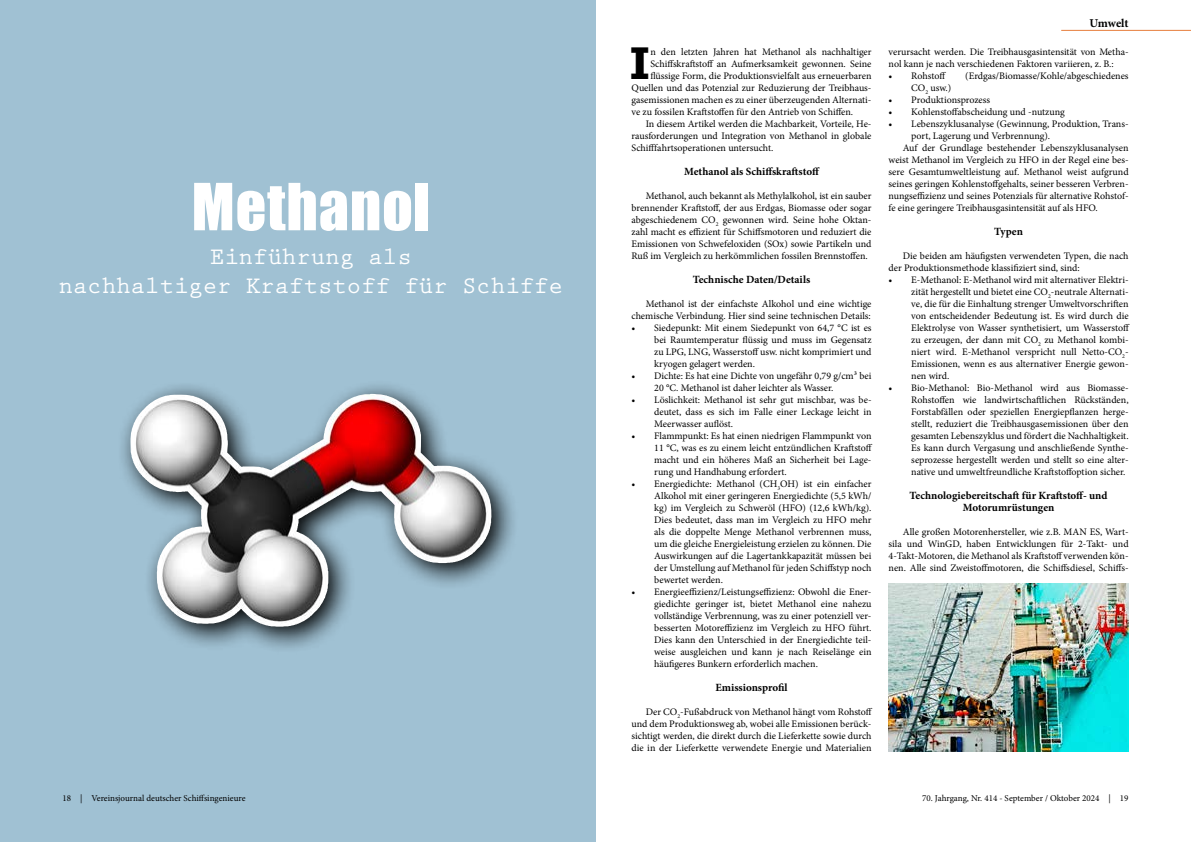
<style>
.page{position:relative;width:1191px;height:842px;background:#fff}
.page>*{position:absolute;margin:0;border:0;box-sizing:border-box;transform-origin:0 0}
.t1{font:60px "Impact";letter-spacing:.015em;color:#fff}
.t2{font:700 43px "Tahoma";color:#000}
.t3{font:700 24px/28.8px "Prestige Elite Std";color:#fff;text-align:center}
.t4{font:700 12px "Minion Pro";letter-spacing:-.005em;color:#000}
.t5{font:700 11px/12px "Minion Pro";color:#000;text-align:center}
.t6{font:10px/12px "Minion Pro";color:#000;text-align:justify}
.t7{font:9px "Minion Pro";color:#000}
</style>
<div class="page">
<div style="left:0;top:0;width:595px;height:842px;background:#a0c1d3"></div>
<div style="left:116px;top:380px;width:403px;height:275px;background:#000;opacity:.98"></div>
<img style="left:282px;top:394px;width:90px;height:70px">
<img style="left:888px;top:583px;width:240px;height:168px">
<hr style="left:1061px;top:30px;width:130px;height:1px;background:#e77e3d">
<h1 class="t1" style="left:192px;top:160px;width:240px">Methanol</h1>
<h3 class="t3" style="left:59px;top:243px;width:506px">Einführung als<br>nachhaltiger Kraftstoff für Schiffe</h3>
<h2 class="t2" style="left:629px;top:33px;width:22px">I</h2>
<p class="t6" style="left:650px;top:45px;width:223px">n den letzten Jahren hat Methanol als nachhaltiger</p>
<p class="t6" style="left:650px;top:57px;width:223px">Schiffskraftstoff an Aufmerksamkeit gewonnen. Seine</p>
<p class="t6" style="left:650px;top:69px;width:223px">flüssige Form, die Produktionsvielfalt aus erneuerbaren</p>
<p class="t6" style="left:631px;top:81px;width:241px">Quellen und das Potenzial zur Reduzierung der Treibhaus-</p>
<p class="t6" style="left:631px;top:93px;width:241px">gasemissionen machen es zu einer überzeugenden Alternati-</p>
<p class="t6" style="left:631px;top:105px;width:223px">ve zu fossilen Kraftstoffen für den Antrieb von Schiffen.</p>
<p class="t6" style="left:645px;top:117px;width:227px">In diesem Artikel werden die Machbarkeit, Vorteile, He-</p>
<p class="t6" style="left:631px;top:129px;width:241px">rausforderungen und Integration von Methanol in globale</p>
<p class="t6" style="left:631px;top:141px;width:143px">Schifffahrtsoperationen untersucht.</p>
<p class="t5" style="left:684px;top:165px;width:137px">Methanol als Schiffskraftstoff</p>
<p class="t6" style="left:631px;top:189px;width:241px;text-indent:14px">Methanol, auch bekannt als Methylalkohol, ist ein sauber brennender Kraftstoff, der aus Erdgas, Biomasse oder sogar abgeschiedenem CO<sub>2</sub> gewonnen wird. Seine hohe Oktan&shy;zahl macht es effizient für Schiffsmotoren und reduziert die Emissionen von Schwefeloxiden (SOx) sowie Partikeln und Ruß im Vergleich zu herkömmlichen fossilen Brennstoffen.</p>
<p class="t5" style="left:693px;top:273px;width:119px">Technische Daten/Details</p>
<p class="t6" style="left:631px;top:297px;width:241px;text-align:right">Methanol ist der einfachste Alkohol und eine wichtige chemische Verbindung. Hier sind seine technischen Details:</p>
<p class="t6" style="left:654px;top:321px;width:219px;text-indent:-23px">• Siedepunkt: Mit einem Siedepunkt von 64,7 °C ist es bei Raumtemperatur flüssig und muss im Gegensatz zu LPG, LNG, Wasserstoff usw. nicht komprimiert und kryogen gelagert werden.</p>
<p class="t6" style="left:654px;top:369px;width:219px;text-indent:-23px">• Dichte: Es hat eine Dichte von ungefähr 0,79 g/cm³ bei<br>20 °C. Methanol ist daher leichter als Wasser.</p>
<p class="t6" style="left:654px;top:393px;width:219px;text-indent:-23px">• Löslichkeit: Methanol ist sehr gut mischbar, was be&shy;deutet, dass es sich im Falle einer Leckage leicht in Meerwasser auflöst.</p>
<p class="t6" style="left:654px;top:429px;width:220px;text-indent:-23px">• Flammpunkt: Es hat einen niedrigen Flammpunkt von 11 °C, was es zu einem leicht entzündlichen Kraftstoff macht und ein höheres Maß an Sicherheit bei Lage&shy;rung und Handhabung erfordert.</p>
<p class="t6" style="left:654px;top:477px;width:219px;text-indent:-23px">• Energiedichte: Methanol (CH<sub>3</sub>OH) ist ein einfacher Alkohol mit einer geringeren Energiedichte (5,5 kWh/ kg) im Vergleich zu Schweröl (HFO) (12,6 kWh/kg).<br>Dies bedeutet, dass man im Vergleich zu HFO mehr als die doppelte Menge Methanol verbrennen muss, um die gleiche Energieleistung erzielen zu können. Die Auswirkungen auf die Lagertankkapazität müssen bei der Umstellung auf Methanol für jeden Schiffstyp noch bewertet werden.</p>
<p class="t6" style="left:654px;top:585px;width:219px;text-indent:-23px">• Energieeffizienz/Leistungseffizienz: Obwohl die Ener&shy;giedichte geringer ist, bietet Methanol eine nahezu vollständige Verbrennung, was zu einer potenziell ver&shy;besserten Motoreffizienz im Vergleich zu HFO führt.<br>Dies kann den Unterschied in der Energiedichte teil&shy;weise ausgleichen und kann je nach Reiselänge ein häufigeres Bunkern erforderlich machen.</p>
<p class="t5" style="left:715px;top:681px;width:74px">Emissionsprofil</p>
<p class="t6" style="left:631px;top:705px;width:242px;text-indent:14px">Der CO<sub>2</sub>-Fußabdruck von Methanol hängt vom Rohstoff und dem Produktionsweg ab, wobei alle Emissionen berück&shy;sichtigt werden, die direkt durch die Lieferkette sowie durch die in der Lieferkette verwendete Energie und Materialien</p>
<p class="t4" style="left:1089px;top:15px;width:41px">Umwelt</p>
<p class="t6" style="left:888px;top:45px;width:241px">verursacht werden. Die Treibhausgasintensität von Metha&shy;nol kann je nach verschiedenen Faktoren variieren, z. B.:</p>
<p class="t6" style="left:888px;top:69px;width:59px">• Rohstoff</p>
<p class="t6" style="left:965px;top:69px;width:165px">(Erdgas/Biomasse/Kohle/abgeschiedenes</p>
<p class="t6" style="left:911px;top:81px;width:42px">CO<sub>2</sub> usw.)</p>
<p class="t6" style="left:888px;top:93px;width:103px">• Produktionsprozess</p>
<p class="t6" style="left:888px;top:105px;width:178px">• Kohlenstoffabscheidung und -nutzung</p>
<p class="t6" style="left:888px;top:117px;width:241px">• Lebenszyklusanalyse (Gewinnung, Produktion, Trans-</p>
<p class="t6" style="left:911px;top:129px;width:140px">port, Lagerung und Verbrennung).</p>
<p class="t6" style="left:902px;top:141px;width:227px">Auf der Grundlage bestehender Lebenszyklusanalysen</p>
<p class="t6" style="left:888px;top:153px;width:241px">weist Methanol im Vergleich zu HFO in der Regel eine bes-</p>
<p class="t6" style="left:888px;top:165px;width:241px">sere Gesamtumweltleistung auf. Methanol weist aufgrund</p>
<p class="t6" style="left:888px;top:177px;width:241px">seines geringen Kohlenstoffgehalts, seiner besseren Verbren-</p>
<p class="t6" style="left:888px;top:189px;width:241px">nungseffizienz und seines Potenzials für alternative Rohstof-</p>
<p class="t6" style="left:888px;top:201px;width:211px">fe eine geringere Treibhausgasintensität auf als HFO.</p>
<p class="t5" style="left:994px;top:225px;width:30px">Typen</p>
<p class="t6" style="left:888px;top:249px;width:241px;text-indent:14px">Die beiden am häufigsten verwendeten Typen, die nach der Produktionsmethode klassifiziert sind, sind:</p>
<p class="t6" style="left:911px;top:273px;width:220px;text-indent:-23px">• E-Methanol: E-Methanol wird mit alternativer Elektri&shy;zität hergestellt und bietet eine CO<sub>2</sub>-neutrale Alternati&shy;ve, die für die Einhaltung strenger Umweltvorschriften von entscheidender Bedeutung ist. Es wird durch die Elektrolyse von Wasser synthetisiert, um Wasserstoff zu erzeugen, der dann mit CO<sub>2</sub> zu Methanol kombi&shy;niert wird. E-Methanol verspricht null Netto-CO<sub>2</sub>- Emissionen, wenn es aus alternativer Energie gewon&shy;nen wird.</p>
<p class="t6" style="left:911px;top:381px;width:219px;text-indent:-23px">• Bio-Methanol: Bio-Methanol wird aus Biomasse-Rohstoffen wie landwirtschaftlichen Rückständen, Forstabfällen oder speziellen Energiepflanzen herge&shy;stellt, reduziert die Treibhausgasemissionen über den gesamten Lebenszyklus und fördert die Nachhaltigkeit.<br>Es kann durch Vergasung und anschließende Synthe&shy;seprozesse hergestellt werden und stellt so eine alter&shy;native und umweltfreundliche Kraftstoffoption sicher.</p>
<p class="t5" style="left:909px;top:489px;width:199px">Technologiebereitschaft für Kraftstoff- und<br>Motorumrüstungen</p>
<p class="t6" style="left:888px;top:525px;width:241px;text-indent:14px">Alle großen Motorenhersteller, wie z.B. MAN ES, Wart&shy;sila und WinGD, haben Entwicklungen für 2-Takt- und 4-Takt-Motoren, die Methanol als Kraftstoff verwenden kön&shy;nen. Alle sind Zweistoffmotoren, die Schiffsdiesel, Schiffs-</p>
<p class="t7" style="left:62px;top:792px;width:185px">18 | Vereinsjournal deutscher Schiffsingenieure</p>
<p class="t7" style="left:922px;top:792px;width:208px">70. Jahrgang, Nr. 414 - September / Oktober 2024 | 19</p>
</div>
